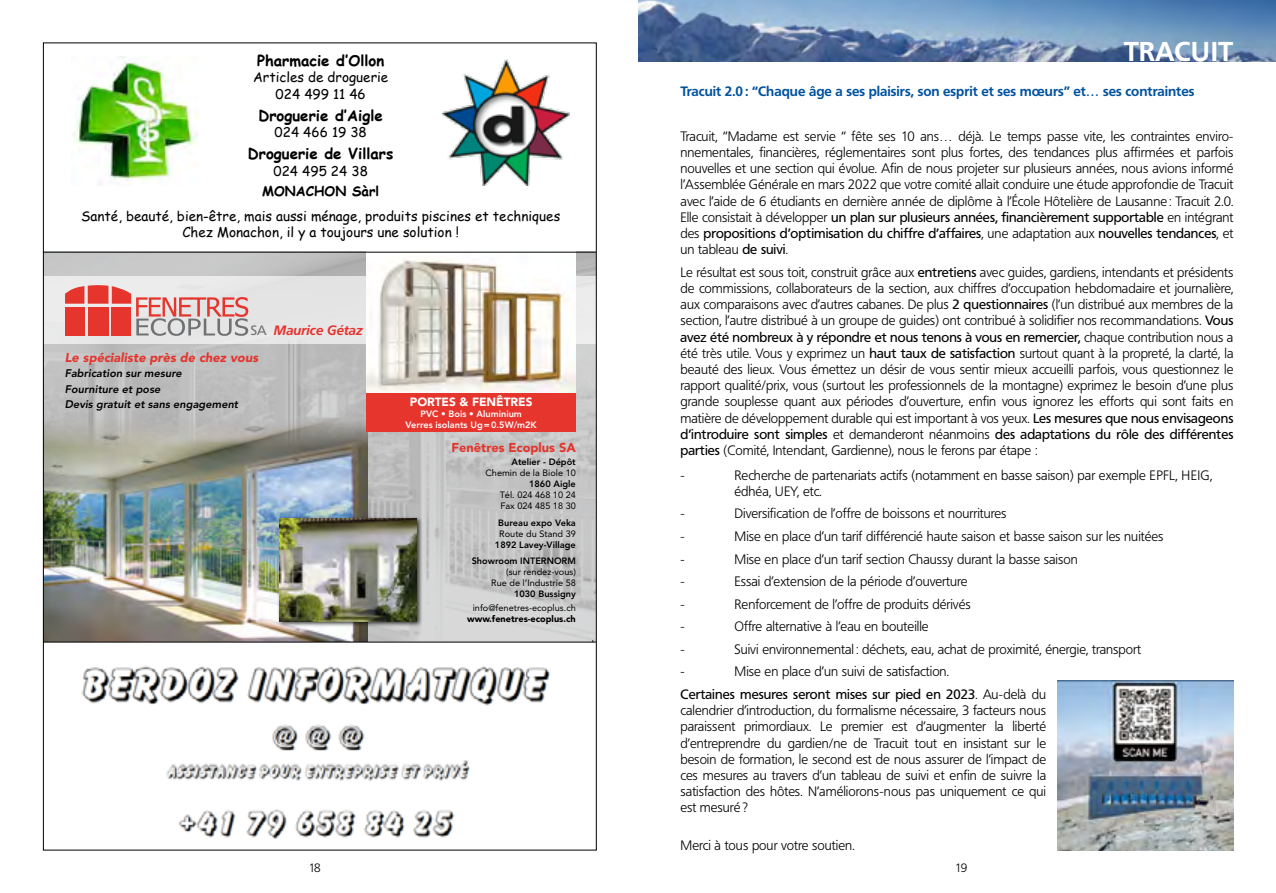
<style>
.page{position:relative;width:1276px;height:893px;background:#fff}
.page>*{position:absolute;margin:0;border:0;box-sizing:border-box;transform-origin:0 0}
.t1{font:700 27px "Frutiger BQ";color:#fff}
.t2{font:700 15px "Comic Sans MS";color:#000}
.t3{font:300 13.5px/16.2px "Frutiger BQ";color:#000;text-align:justify}
.t4{font:13.5px/16.2px "Comic Sans MS";color:#000;text-align:center}
.t5{font:700 13.5px "Frutiger BQ";color:#00529f}
.t6{font:italic 700 13.5px "Frutiger BQ";color:#e5322d}
.t7{font:700 13.5px "Comic Sans MS";color:#000}
.t8{font:italic 900 12.75px "Avenir";color:#e5352d}
.t9{font:900 12.75px "Avenir";color:#e5352d}
.t10{font:300 12px "Frutiger BQ";color:#000}
.t11{font:900 11.85px "Avenir";color:#fff}
.t12{font:italic 800 10.95px/15.6px "Avenir";color:#000}
.t13{font:9.15px/10.9px "Avenir";color:#000}
.t14{font:800 9.15px/16.5px "Avenir";color:#000;text-align:right}
.t15{font:800 9.15px/10.9px "Avenir";color:#fff;text-align:center}
.t16{font:900 9.15px "Avenir";color:#000}
.s1{font-weight:400;font-style:normal;color:#707173}
.s2{font-weight:400}
</style>
<div class="page">
<img style="left:638px;top:0;width:638px;height:61px">
<img style="left:45px;top:251px;width:550px;height:588px">
<div style="left:44px;top:277px;width:552px;height:67px;background:#e6e6e6"></div>
<svg style="left:65px;top:285px;width:183px;height:51px"></svg>
<div style="left:112px;top:307px;width:19px;height:28px;background:#e5352d"></div>
<div style="left:88px;top:307px;width:20px;height:28px;background:#e5352d"></div>
<div style="left:65px;top:307px;width:19px;height:28px;background:#e5352d"></div>
<img style="left:45px;top:414px;width:322px;height:228px">
<div style="left:277px;top:516px;width:146px;height:112px;background:#000;opacity:.75"></div>
<img style="left:279px;top:518px;width:137px;height:104px">
<img style="left:367px;top:251px;width:209px;height:142px">
<div style="left:367px;top:393px;width:209px;height:39px;background:#e5352d"></div>
<svg style="left:45px;top:634px;width:4px;height:8px"></svg>
<svg style="left:592px;top:634px;width:3px;height:8px"></svg>
<hr style="left:43px;top:642px;width:553px;height:1px;background:#000">
<img style="left:72px;top:56px;width:127px;height:129px">
<img style="left:442px;top:59px;width:128px;height:126px">
<hr style="left:43px;top:252px;width:553px;height:1px;background:#000">
<img style="left:1057px;top:681px;width:176px;height:169px">
<p class="t2" style="left:257px;top:50px;width:129px">Pharmacie d’Ollon</p>
<p class="t4" style="left:253px;top:69px;width:137px">Articles de droguerie<br>024 499 11 46</p>
<p class="t2" style="left:259px;top:104px;width:126px">Droguerie d’Aigle</p>
<p class="t4" style="left:274px;top:124px;width:94px">024 466 19 38</p>
<p class="t2" style="left:248px;top:143px;width:147px">Droguerie de Villars</p>
<p class="t4" style="left:273px;top:162px;width:96px">024 495 24 38</p>
<p class="t7" style="left:262px;top:181px;width:118px">MONACHON Sàrl</p>
<p class="t4" style="left:81px;top:207px;width:480px">Santé, beauté, bien-être, mais aussi ménage, produits piscines et techniques<br>Chez Monachon, il y a toujours une solution !</p>
<p class="t6" style="left:251px;top:323px;width:113px"><span class="s1">SA</span> Maurice Gétaz</p>
<p class="t8" style="left:65px;top:350px;width:195px">Le spécialiste près de chez vous</p>
<p class="t12" style="left:65px;top:366px;width:175px">Fabrication sur mesure<br>Fourniture et pose<br>Devis gratuit et sans engagement</p>
<p class="t11" style="left:410px;top:395px;width:124px">PORTES &amp; FENÊTRES</p>
<p class="t15" style="left:406px;top:408px;width:133px">PVC • Bois • Aluminium<br>Verres isolants Ug=0.5W/m2K</p>
<p class="t9" style="left:451px;top:439px;width:126px">Fenêtres Ecoplus SA</p>
<p class="t14" style="left:511px;top:454px;width:66px">Atelier - Dépôt</p>
<p class="t13" style="left:485px;top:468px;width:92px">Chemin de la Biole 10</p>
<p class="t14" style="left:529px;top:476px;width:48px">1860 Aigle</p>
<p class="t13" style="left:500px;top:490px;width:78px">Tél. 024 468 10 24<br>Fax 024 485 18 30</p>
<p class="t14" style="left:498px;top:514px;width:79px">Bureau expo Veka</p>
<p class="t13" style="left:499px;top:528px;width:78px">Route du Stand 39</p>
<p class="t14" style="left:472px;top:536px;width:106px">1892 Lavey-Village<br>Showroom INTERNORM</p>
<p class="t13" style="left:491px;top:566px;width:86px;text-align:right">(sur rendez-vous)<br>Rue de l’Industrie 58</p>
<p class="t14" style="left:514px;top:586px;width:63px">1030 Bussigny</p>
<p class="t13" style="left:473px;top:602px;width:105px">info@fenetres-ecoplus.ch</p>
<p class="t16" style="left:467px;top:613px;width:110px">www.fenetres-ecoplus.ch</p>
<h1 class="t1" style="left:1123px;top:35px;width:111px">TRACUIT</h1>
<p class="t5" style="left:680px;top:83px;width:515px">Tracuit 2.0: “Chaque âge a ses plaisirs, son esprit et ses mœurs” et… ses contraintes</p>
<p class="t3" style="left:680px;top:128px;width:554px">Tracuit, “Madame est servie “ fête ses 10 ans… déjà. Le temps passe vite, les contraintes enviro&shy;nnementales, financières, réglementaires sont plus fortes, des tendances plus affirmées et parfois nouvelles et une section qui évolue. Afin de nous projeter sur plusieurs années, nous avions informé l’Assemblée Générale en mars 2022 que votre comité allait conduire une étude approfondie de Tracuit avec l’aide de 6 étudiants en dernière année de diplôme à l’École Hôtelière de Lausanne: Tracuit 2.0.<br>Elle consistait à développer <span class="s2">un plan sur plusieurs années, financièrement supportable</span> en intégrant des <span class="s2">propositions d’optimisation du chiffre d’affaires</span>, une adaptation aux <span class="s2">nouvelles tendances</span>, et un tableau <span class="s2">de suivi</span>.</p>
<p class="t3" style="left:680px;top:264px;width:554px">Le résultat est sous toit, construit grâce aux <span class="s2">entretiens</span> avec guides, gardiens, intendants et présidents de commissions, collaborateurs de la section, aux chiffres d’occupation hebdomadaire et journalière, aux comparaisons avec d’autres cabanes. De plus <span class="s2">2 questionnaires</span> (l’un distribué aux membres de la section, l’autre distribué à un groupe de guides) ont contribué à solidifier nos recommandations. <span class="s2">Vous avez été nombreux à y répondre et nous tenons à vous en remercier,</span> chaque contribution nous a été très utile. Vous y exprimez un <span class="s2">haut taux de satisfaction</span> surtout quant à la propreté, la clarté, la beauté des lieux. Vous émettez un désir de vous sentir mieux accueilli parfois, vous questionnez le rapport qualité/prix, vous (surtout les professionnels de la montagne) exprimez le besoin d’une plus grande souplesse quant aux périodes d’ouverture, enfin vous ignorez les efforts qui sont faits en matière de développement durable qui est important à vos yeux. <span class="s2">Les mesures que nous envisageons d’introduire sont simples</span> et demanderont néanmoins <span class="s2">des adaptations du rôle des différentes parties</span> (Comité, Intendant, Gardienne), nous le ferons par étape :</p>
<p class="t3" style="left:680px;top:467px;width:6px">-</p>
<p class="t3" style="left:734px;top:467px;width:479px">Recherche de partenariats actifs (notamment en basse saison) par exemple EPFL, HEIG, édhéa, UEY, etc.</p>
<p class="t3" style="left:680px;top:506px;width:6px">-</p>
<p class="t3" style="left:734px;top:506px;width:273px">Diversification de l’offre de boissons et nourritures</p>
<p class="t3" style="left:680px;top:528px;width:6px">-</p>
<p class="t3" style="left:734px;top:528px;width:430px">Mise en place d’un tarif différencié haute saison et basse saison sur les nuitées</p>
<p class="t3" style="left:680px;top:551px;width:6px">-</p>
<p class="t3" style="left:734px;top:551px;width:345px">Mise en place d’un tarif section Chaussy durant la basse saison</p>
<p class="t3" style="left:680px;top:574px;width:6px">-</p>
<p class="t3" style="left:734px;top:574px;width:234px">Essai d’extension de la période d’ouverture</p>
<p class="t3" style="left:680px;top:596px;width:6px">-</p>
<p class="t3" style="left:734px;top:596px;width:238px">Renforcement de l’offre de produits dérivés</p>
<p class="t3" style="left:680px;top:619px;width:6px">-</p>
<p class="t3" style="left:734px;top:619px;width:196px">Offre alternative à l’eau en bouteille</p>
<p class="t3" style="left:680px;top:641px;width:6px">-</p>
<p class="t3" style="left:734px;top:641px;width:408px">Suivi environnemental : déchets, eau, achat de proximité, énergie, transport</p>
<p class="t3" style="left:680px;top:664px;width:6px">-</p>
<p class="t3" style="left:680px;top:661px;width:367px;line-height:22.5px;text-indent:54px">Mise en place d’un suivi de satisfaction.<br><span class="s2">Certaines mesures seront mises sur pied en 2023</span>. Au-delà du</p>
<p class="t3" style="left:680px;top:703px;width:367px">calendrier d’introduction, du formalisme nécessaire, 3 facteurs nous paraissent primordiaux. Le premier est d’augmenter la liberté d’entreprendre du gardien/ne de Tracuit tout en insistant sur le besoin de formation, le second est de nous assurer de l’impact de ces mesures au travers d’un tableau de suivi et enfin de suivre la satisfaction des hôtes. N’améliorons-nous pas uniquement ce qui est mesuré?</p>
<p class="t3" style="left:680px;top:837px;width:176px">Merci à tous pour votre soutien.</p>
<p class="t10" style="left:309px;top:861px;width:14px">18</p>
<p class="t10" style="left:955px;top:861px;width:14px">19</p>
</div>
